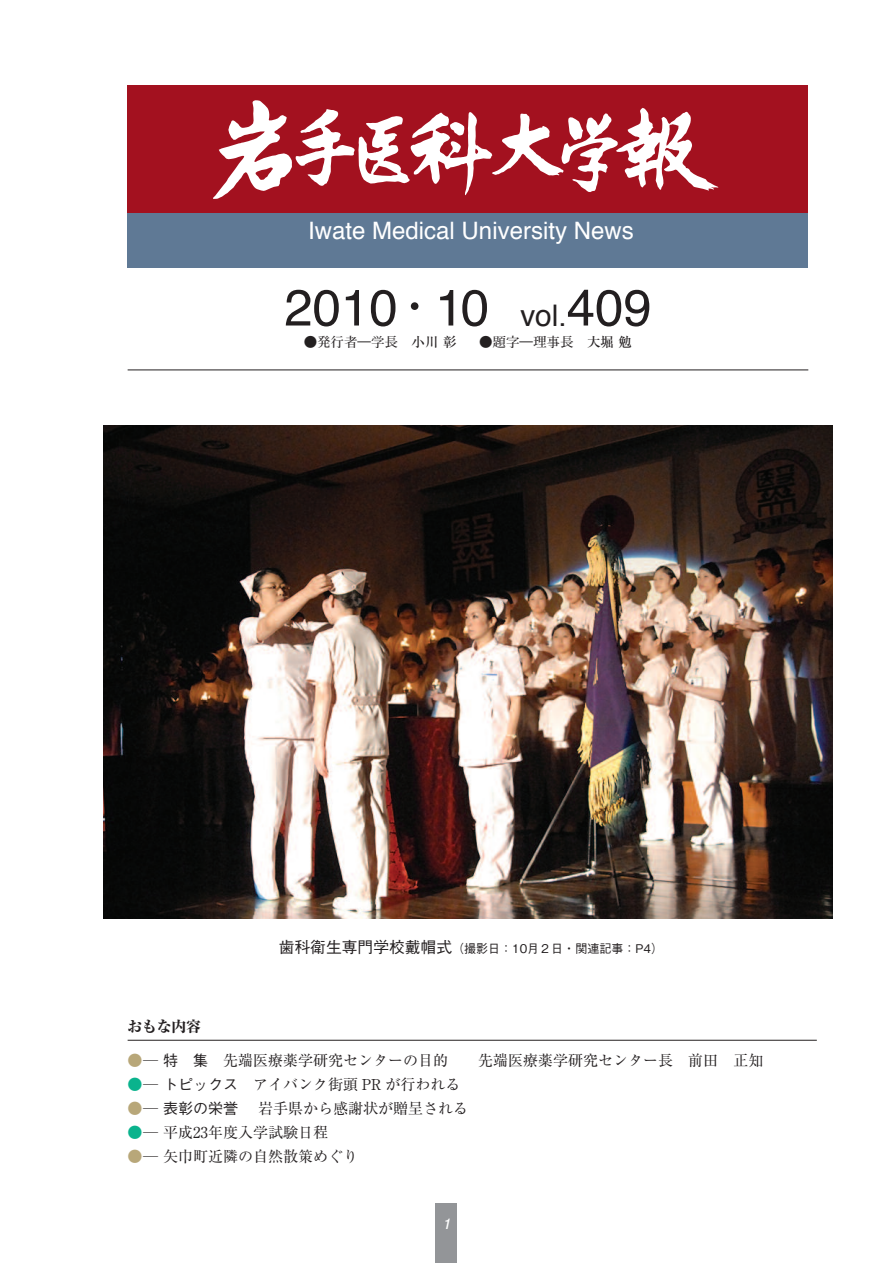
<style>
.page{position:relative;width:893px;height:1263px;background:#fff}
.page>*{position:absolute;margin:0;border:0;box-sizing:border-box;transform-origin:0 0}
.t1{font:51px "Helvetica";color:#231f20}
.t2{font:24px "Helvetica";color:#fff}
.t3{font:15px "Ryumin Pr 6 N";color:#231f20}
.t4{font:500 15px "Gothic BBB Pr 6 N";color:#231f20}
.t5{font:800 15px "Ryumin Pr 6 N";letter-spacing:-.025em;color:#231f20}
.t6{font:italic 700 14.25px "Futo Go B101 Pro";color:#fff}
.t7{font:700 13.5px "Futo Min A101 Pro";color:#231f20}
.t8{font:500 12px "Gothic BBB Pr 6 N";color:#231f20}
.s1{font-family:"Futo Min A101 Pro";font-weight:700}
.s2{font-size:29.7px}
.s3{font-family:"Ryumin Pr 6 N";font-weight:500}
.s4{font-size:15.75px}
.s5{color:#b8a779}
.s6{font-family:"Gothic BBB Pr 6 N";font-weight:500}
.s7{color:#0ab38d}
.s8{font-family:"Ryumin Pr 6 N";font-weight:400;color:#b8a779}
.s9{font-family:"Ryumin Pr 6 N";font-weight:400}
</style>
<div class="page">
<div style="left:436px;top:1203px;width:21px;height:60px;background:#939598"></div>
<div style="left:128px;top:213px;width:680px;height:55px;background:#5f7995"></div>
<div style="left:128px;top:85px;width:680px;height:128px;background:#a3111f"></div>
<img style="left:213px;top:100px;width:505px;height:99px">
<hr style="left:128px;top:370px;width:680px;height:1px;background:#231f20">
<hr style="left:128px;top:1040px;width:688px;height:1px;background:#231f20">
<img style="left:104px;top:425px;width:728px;height:493px">
<h2 class="t2" style="left:308px;top:220px;width:327px">Iwate Medical University News</h2>
<h1 class="t1" style="left:284px;top:286px;width:369px">2010<span class="s1">・</span>10 <span class="s2">vol.</span>409</h1>
<p class="t7" style="left:304px;top:331px;width:154px">●発行者―学長 <span class="s3">小川彰</span></p>
<p class="t7" style="left:479px;top:331px;width:154px">●題字―理事長 <span class="s3">大堀勉</span></p>
<p class="t8" style="left:279px;top:939px;width:386px"><span class="s4">歯科衛生専門学校戴帽式</span>（撮影日：10月２日・関連記事：P4）</p>
<p class="t5" style="left:128px;top:1015px;width:75px">おもな内容</p>
<p class="t3" style="left:128px;top:1049px;width:322px"><span class="s5">●</span>─ <span class="s6">特 集</span> 先端医療薬学研究センターの目的</p>
<p class="t3" style="left:478px;top:1049px;width:286px">先端医療薬学研究センター長 前田 正知</p>
<p class="t3" style="left:128px;top:1073px;width:334px"><span class="s7">●</span>─ <span class="s6">トピックス</span> アイバンク街頭 PR が行われる</p>
<p class="t4" style="left:128px;top:1097px;width:112px"><span class="s8">●</span><span class="s9">─</span> 表彰の栄誉</p>
<p class="t3" style="left:258px;top:1097px;width:212px">岩手県から感謝状が贈呈される</p>
<p class="t3" style="left:128px;top:1121px;width:202px"><span class="s7">●</span>─ 平成23年度入学試験日程</p>
<p class="t3" style="left:128px;top:1145px;width:232px"><span class="s5">●</span>─ 矢巾町近隣の自然散策めぐり</p>
<p class="t6" style="left:442px;top:1212px;width:13px">1</p>
</div>
